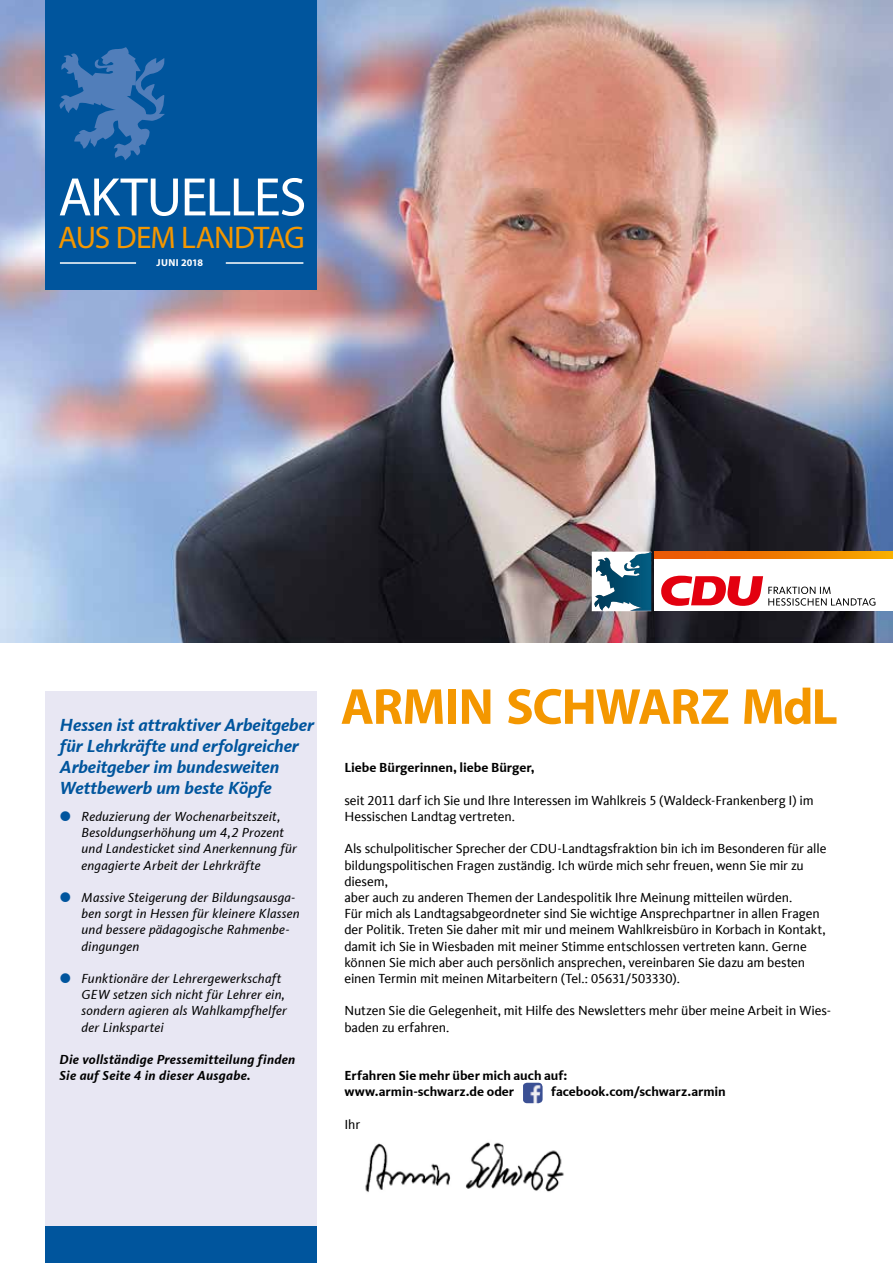
<style>
.page{position:relative;width:893px;height:1263px;background:#fff}
.page>*{position:absolute;margin:0;border:0;box-sizing:border-box;transform-origin:0 0}
.t1{font:54.75px "Myriad Pro";letter-spacing:-.03em;color:#fff}
.t2{font:700 51px "Myriad Pro";letter-spacing:-.025em;color:#f49700}
.t3{font:31.35px "Myriad Pro";letter-spacing:-.03em;color:#f49700}
.t4{font:italic 700 18px/21px "CDU Kievit Tab";letter-spacing:-.005em;color:#00559d}
.t5{font:13.5px/16.2px "CDU Kievit Tab";letter-spacing:-.01em;color:#000}
.t6{font:italic 13.5px/16.2px "CDU Kievit Tab";letter-spacing:.015em;color:#000}
.t7{font:700 13.5px/16.2px "CDU Kievit Tab";letter-spacing:-.005em;color:#000}
.t8{font:italic 700 13.5px/16.2px "CDU Kievit Tab";letter-spacing:.02em;color:#000}
.t9{font:700 10.2px "Myriad Pro";letter-spacing:.025em;color:#fff}
</style>
<div class="page">
<img style="left:0;top:0;width:893px;height:643px">
<div style="left:46px;top:0;width:271px;height:289px;background:#00559d"></div>
<div style="left:46px;top:1226px;width:271px;height:37px;background:#00559d"></div>
<hr style="left:60px;top:262px;width:76px;height:2px;background:#fff">
<hr style="left:226px;top:262px;width:77px;height:2px;background:#fff">
<svg style="left:59px;top:47px;width:106px;height:113px"></svg>
<div style="left:46px;top:691px;width:271px;height:535px;background:#e8e7f3"></div>
<div style="left:655px;top:558px;width:238px;height:53px;background:#fff"></div>
<svg style="left:655px;top:552px;width:238px;height:6px"></svg>
<svg style="left:661px;top:576px;width:214px;height:30px"></svg>
<img style="left:593px;top:552px;width:58px;height:59px">
<img style="left:365px;top:1142px;width:199px;height:51px">
<img style="left:523px;top:1083px;width:20px;height:20px">
<h1 class="t1" style="left:58px;top:163px;width:250px">AKTUELLES</h1>
<h3 class="t3" style="left:58px;top:218px;width:248px">AUS DEM LANDTAG</h3>
<p class="t9" style="left:157px;top:256px;width:48px">JUNI 2018</p>
<h3 class="t4" style="left:60px;top:715px;width:256px">Hessen ist attraktiver Arbeitgeber für Lehrkräfte und erfolgreicher<br>Arbeitgeber im bundesweiten<br>Wettbewerb um beste Köpfe</h3>
<p class="t6" style="left:81px;top:808px;width:217px">Reduzierung der Wochenarbeitszeit, Besoldungserhöhung um 4,2 Prozent und Landesticket sind Anerkennung für engagierte Arbeit der Lehrkräfte</p>
<p class="t6" style="left:81px;top:889px;width:220px">Massive Steigerung der Bildungsausga&shy;ben sorgt in Hessen für kleinere Klassen und bessere pädagogische Rahmenbe&shy;dingungen</p>
<p class="t6" style="left:82px;top:970px;width:207px">Funktionäre der Lehrergewerkschaft<br>GEW setzen sich nicht für Lehrer ein, sondern agieren als Wahlkampfhelfer der Linkspartei</p>
<p class="t8" style="left:60px;top:1051px;width:237px">Die vollständige Pressemitteilung finden<br>Sie auf Seite 4 in dieser Ausgabe.</p>
<h2 class="t2" style="left:341px;top:673px;width:499px">ARMIN SCHWARZ MdL</h2>
<p class="t7" style="left:344px;top:760px;width:192px">Liebe Bürgerinnen, liebe Bürger,</p>
<p class="t5" style="left:344px;top:792px;width:471px">seit 2011 darf ich Sie und Ihre Interessen im Wahlkreis 5 (Waldeck-Frankenberg I) im<br>Hessischen Landtag vertreten.</p>
<p class="t5" style="left:344px;top:841px;width:483px">Als schulpolitischer Sprecher der CDU-Landtagsfraktion bin ich im Besonderen für alle bildungspolitischen Fragen zuständig. Ich würde mich sehr freuen, wenn Sie mir zu diesem,<br>aber auch zu anderen Themen der Landespolitik Ihre Meinung mitteilen würden.<br>Für mich als Landtagsabgeordneter sind Sie wichtige Ansprechpartner in allen Fragen der Politik. Treten Sie daher mit mir und meinem Wahlkreisbüro in Korbach in Kontakt, damit ich Sie in Wiesbaden mit meiner Stimme entschlossen vertreten kann. Gerne können Sie mich aber auch persönlich ansprechen, vereinbaren Sie dazu am besten einen Termin mit meinen Mitarbeitern (Tel.: 05631/503330).</p>
<p class="t5" style="left:344px;top:1003px;width:488px">Nutzen Sie die Gelegenheit, mit Hilfe des Newsletters mehr über meine Arbeit in Wies&shy;baden zu erfahren.</p>
<p class="t7" style="left:344px;top:1067px;width:224px">Erfahren Sie mehr über mich auch auf: www.armin-schwarz.de oder</p>
<p class="t7" style="left:551px;top:1084px;width:176px">facebook.com/schwarz.armin</p>
<p class="t5" style="left:344px;top:1116px;width:17px">Ihr</p>
</div>
